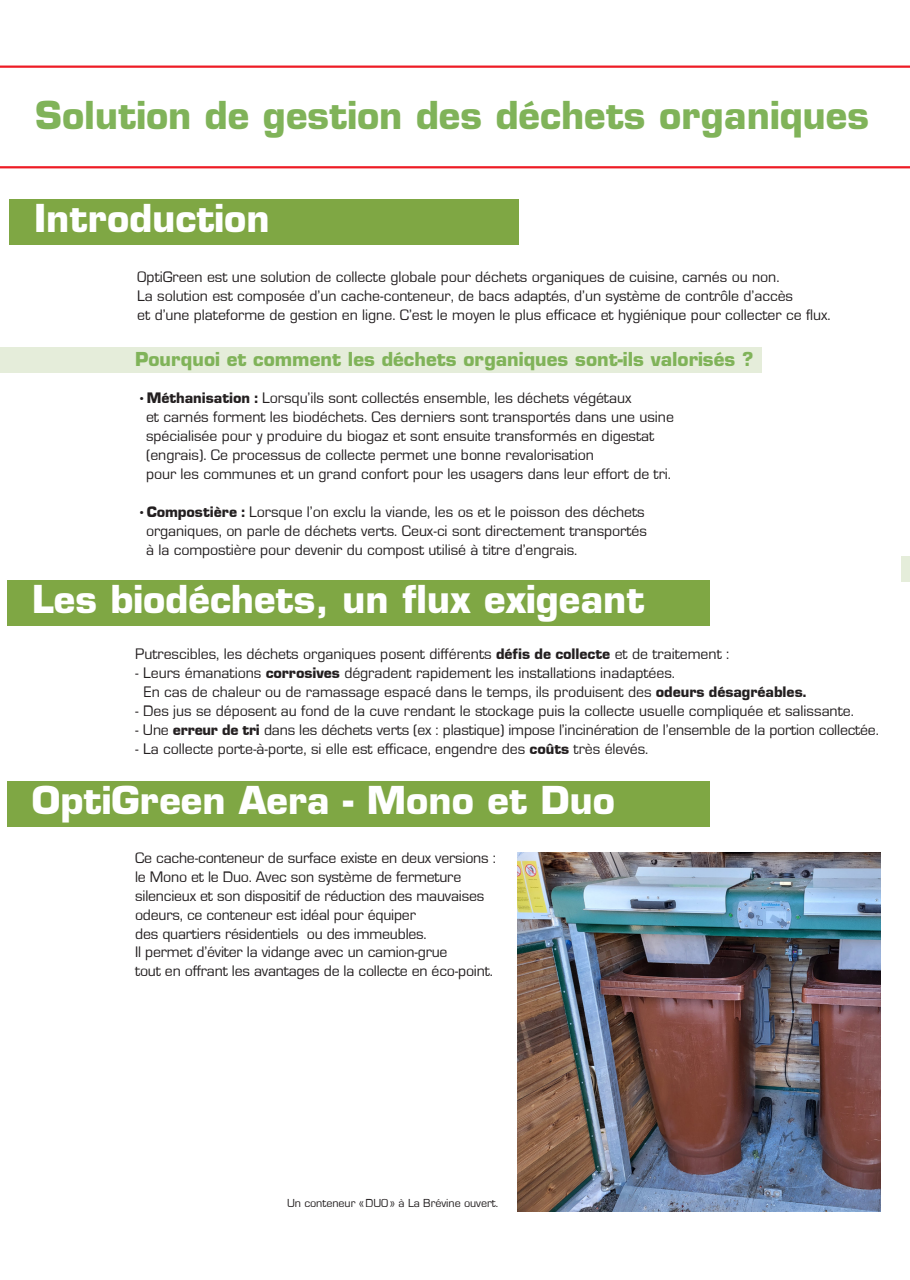
<style>
.page{position:relative;width:910px;height:1280px;background:#fff}
.page>*{position:absolute;margin:0;border:0;box-sizing:border-box;transform-origin:0 0}
.t1{font:700 37.5px "Eurostile";color:#fff}
.t2{font:700 37.5px "Eurostile";color:#80b359}
.t3{font:700 18.75px "Eurostile";color:#80b359}
.t4{font:15.75px/18.9px "Eurostile";color:#231f20}
.t5{font:12px "Eurostile";color:#231f20}
.s1{font-family:"Eurostile Black DTC"}
</style>
<div class="page">
<div style="left:901px;top:556px;width:9px;height:26px;background:#e5edda"></div>
<div style="left:0;top:347px;width:762px;height:26px;background:#e5edda"></div>
<div style="left:10px;top:199px;width:509px;height:45px;background:#7fa744"></div>
<div style="left:8px;top:580px;width:702px;height:45px;background:#7fa744"></div>
<svg style="left:0;top:66px;width:910px;height:102px"></svg>
<img style="left:518px;top:853px;width:362px;height:359px">
<div style="left:7px;top:781px;width:703px;height:45px;background:#7fa744"></div>
<p class="t2" style="left:35px;top:92px;width:835px">Solution de gestion des déchets organiques</p>
<p class="t1" style="left:34px;top:195px;width:237px">Introduction</p>
<p class="t4" style="left:137px;top:267px;width:644px">OptiGreen est une solution de collecte globale pour déchets organiques de cuisine, carnés ou non.</p>
<p class="t4" style="left:137px;top:286px;width:657px">La solution est composée d’un cache-conteneur, de bacs adaptés, d’un système de contrôle d’accès</p>
<p class="t4" style="left:137px;top:305px;width:695px">et d’une plateforme de gestion en ligne. C’est le moyen le plus efficace et hygiénique pour collecter ce flux.</p>
<p class="t3" style="left:135px;top:347px;width:620px">Pourquoi et comment les déchets organiques sont-ils valorisés ?</p>
<p class="t4" style="left:137px;top:389px;width:496px">•<span class="s1">Méthanisation :</span> Lorsqu’ils sont collectés ensemble, les déchets végétaux</p>
<p class="t4" style="left:146px;top:408px;width:529px">et carnés forment les biodéchets. Ces derniers sont transportés dans une usine</p>
<p class="t4" style="left:146px;top:427px;width:510px">spécialisée pour y produire du biogaz et sont ensuite transformés en digestat</p>
<p class="t4" style="left:146px;top:445px;width:449px">(engrais). Ce processus de collecte permet une bonne revalorisation</p>
<p class="t4" style="left:146px;top:464px;width:527px">pour les communes et un grand confort pour les usagers dans leur effort de tri.</p>
<p class="t4" style="left:137px;top:502px;width:509px">•<span class="s1">Compostière :</span> Lorsque l’on exclu la viande, les os et le poisson des déchets</p>
<p class="t4" style="left:146px;top:521px;width:502px">organiques, on parle de déchets verts. Ceux-ci sont directement transportés</p>
<p class="t4" style="left:146px;top:540px;width:433px">à la compostière pour devenir du compost utilisé à titre d’engrais.</p>
<p class="t1" style="left:32px;top:576px;width:614px">Les biodéchets, un flux exigeant</p>
<p class="t4" style="left:135px;top:645px;width:596px">Putrescibles, les déchets organiques posent différents <span class="s1">défis de collecte</span> et de traitement :</p>
<p class="t4" style="left:135px;top:663px;width:541px">- Leurs émanations <span class="s1">corrosives</span> dégradent rapidement les installations inadaptées.</p>
<p class="t4" style="left:144px;top:682px;width:664px">En cas de chaleur ou de ramassage espacé dans le temps, ils produisent des <span class="s1">odeurs désagréables.</span></p>
<p class="t4" style="left:135px;top:701px;width:720px">- Des jus se déposent au fond de la cuve rendant le stockage puis la collecte usuelle compliquée et salissante.</p>
<p class="t4" style="left:135px;top:720px;width:745px">- Une <span class="s1">erreur de tri</span> dans les déchets verts (ex : plastique) impose l’incinération de l’ensemble de la portion collectée.</p>
<p class="t4" style="left:135px;top:739px;width:515px">- La collecte porte-à-porte, si elle est efficace, engendre des <span class="s1">coûts</span> très élevés.</p>
<p class="t1" style="left:32px;top:777px;width:585px">OptiGreen Aera - Mono et Duo</p>
<p class="t4" style="left:135px;top:848px;width:362px">Ce cache-conteneur de surface existe en deux versions :</p>
<p class="t4" style="left:135px;top:867px;width:351px">le Mono et le Duo. Avec son système de fermeture silencieux et son dispositif de réduction des mauvaises odeurs, ce conteneur est idéal pour équiper<br>des quartiers résidentiels ou des immeubles.<br>Il permet d’éviter la vidange avec un camion-grue</p>
<p class="t4" style="left:135px;top:962px;width:359px">tout en offrant les avantages de la collecte en éco-point.</p>
<p class="t5" style="left:287px;top:1197px;width:213px">Un conteneur «DUO» à La Brévine ouvert.</p>
</div>
